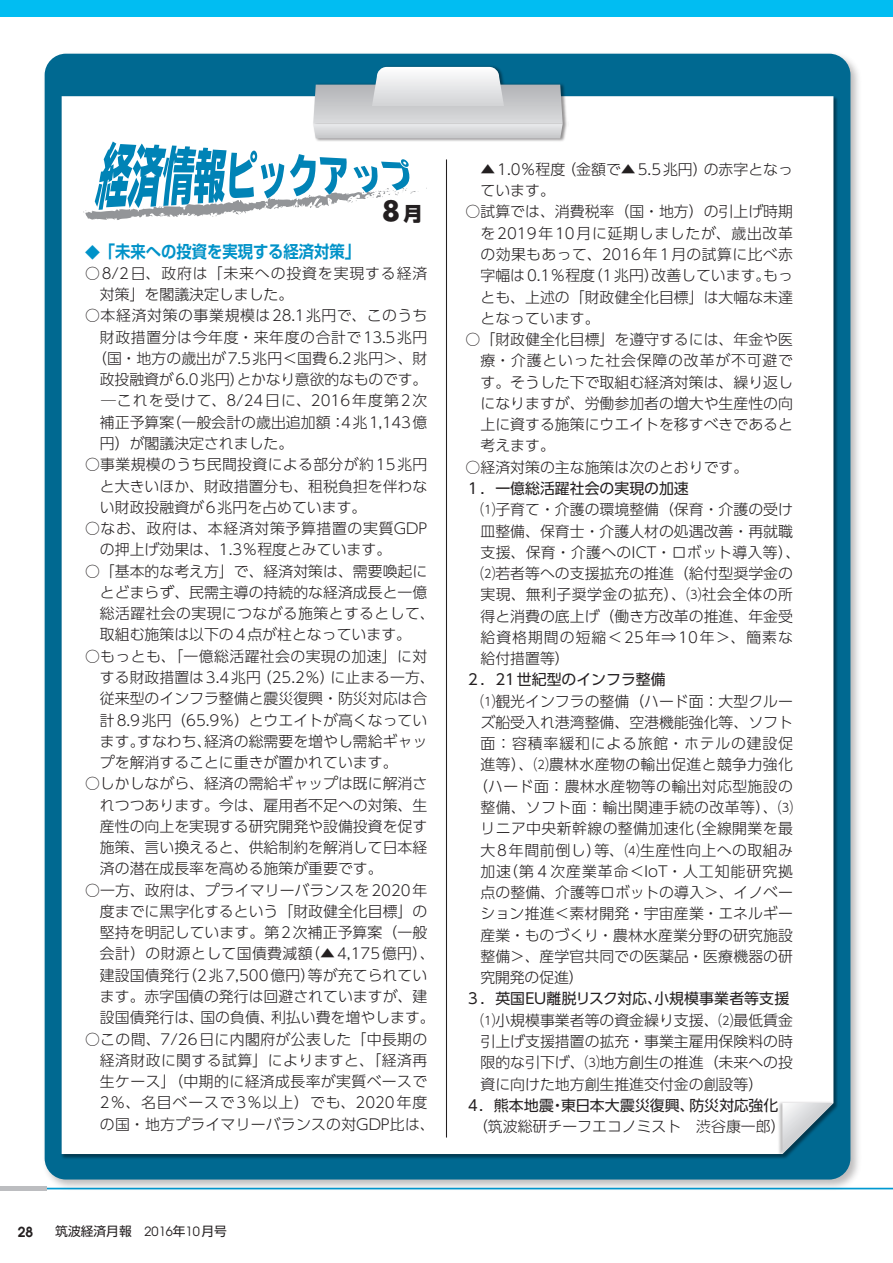
<style>
.page{position:relative;width:893px;height:1263px;background:#fff}
.page>*{position:absolute;margin:0;border:0;box-sizing:border-box;transform-origin:0 0}
.t1{font:700 27px "Futura";color:#231f20}
.t2{font:700 16.95px "Shin Go Pr 6 De";color:#0092c8;scale:.9 1}
.t3{font:300 14.85px/21.3px "UD Shin Go Pro";color:#231f20}
.t4{font:300 14.85px/21.3px "UD Shin Go Pro";letter-spacing:.025em;color:#231f20}
.t5{font:14.85px "UD Shin Go Pro";color:#231f20}
.t6{font:300 14.85px "UD Shin Go Pro";letter-spacing:.04em;color:#231f20}
.t7{font:300 14.85px/21.3px "UD Shin Go Pro";letter-spacing:.06em;color:#231f20}
.t8{font:300 14.85px "UD Shin Go Pro";letter-spacing:.07em;color:#231f20}
.t9{font:300 14.85px "UD Shin Go Pro";letter-spacing:.065em;color:#231f20}
.t10{font:300 14.85px "UD Shin Go Pro";letter-spacing:.035em;color:#231f20}
.t11{font:300 14.85px "UD Shin Go Pro";letter-spacing:.055em;color:#231f20}
.t12{font:700 13.8px "Avian";color:#231f20}
.t13{font:12.75px "UD Shin Go Pro";color:#231f20}
.s1{font-family:"Shin Go Pr 6";font-weight:800;font-size:19.5px}
.s2{font-family:"Ryumin Pr 6";font-weight:400;font-size:14.85px}
.s3{font-family:"Avian"}
</style>
<div class="page">
<hr style="left:0;top:1188px;width:893px;height:1px;background:#0099d1">
<div style="left:0;top:1186px;width:47px;height:5px;background:#bcbdc0"></div>
<div style="left:0;top:0;width:893px;height:17px;background:#01bdf2"></div>
<img style="left:44px;top:53px;width:820px;height:1137px">
<div style="left:45px;top:54px;width:805px;height:1125px;background:#006991;border-radius:21px"></div>
<div style="left:62px;top:96px;width:771px;height:1058px;background:#fff"></div>
<img style="left:776px;top:1099px;width:59px;height:59px">
<svg style="left:782px;top:1103px;width:51px;height:51px"></svg>
<img style="left:385px;top:66px;width:184px;height:76px">
<svg style="left:83px;top:67px;width:480px;height:154px;background:#b9d3de"></svg>
<hr style="left:446px;top:159px;width:1px;height:978px;background:#231f20">
<h1 class="t1" style="left:382px;top:192px;width:42px">8<span class="s1">月</span></h1>
<p class="t2" style="left:85px;top:238px;width:307px"><span class="s2">◆</span>「未来への投資を実現する経済対策」</p>
<p class="t7" style="left:100px;top:262px;width:329px;text-indent:-15px">○8/2日、政府は「未来への投資を実現する経済対策」を閣議決定しました。</p>
<p class="t6" style="left:85px;top:304px;width:344px">○本経済対策の事業規模は28.1兆円で、このうち</p>
<p class="t6" style="left:100px;top:325px;width:329px">財政措置分は今年度・来年度の合計で13.5兆円</p>
<p class="t3" style="left:92px;top:347px;width:337px">（国・地方の歳出が7.5兆円＜国費6.2兆円＞、財</p>
<p class="t3" style="left:100px;top:368px;width:329px">政投融資が6.0兆円）とかなり意欲的なものです。</p>
<p class="t8" style="left:85px;top:389px;width:344px">　─これを受けて、8/24日に、2016年度第2次</p>
<p class="t3" style="left:100px;top:411px;width:329px">補正予算案（一般会計の歳出追加額：4兆1,143億</p>
<p class="t3" style="left:100px;top:432px;width:195px">円）が閣議決定されました。</p>
<p class="t3" style="left:100px;top:453px;width:329px;text-align:justify;text-indent:-15px">○事業規模のうち民間投資による部分が約15兆円と大きいほか、財政措置分も、租税負担を伴わない財政投融資が6兆円を占めています。</p>
<p class="t3" style="left:100px;top:517px;width:329px;text-indent:-15px">○なお、政府は、本経済対策予算措置の実質GDPの押上げ効果は、1.3％程度とみています。</p>
<p class="t3" style="left:100px;top:560px;width:336px;text-indent:-15px">○「基本的な考え方」で、経済対策は、需要喚起にとどまらず、民需主導の持続的な経済成長と一億総活躍社会の実現につながる施策とするとして、取組む施策は以下の4点が柱となっています。</p>
<p class="t3" style="left:100px;top:645px;width:336px;text-indent:-15px">○もっとも、「一億総活躍社会の実現の加速」に対する財政措置は3.4兆円（25.2％）に止まる一方、従来型のインフラ整備と震災復興・防災対応は合計8.9兆円（65.9％）とウエイトが高くなっています。すなわち、経済の総需要を増やし需給ギャップを解消することに重きが置かれています。</p>
<p class="t3" style="left:100px;top:772px;width:329px;text-align:justify;text-indent:-15px">○しかしながら、経済の需給ギャップは既に解消されつつあります。今は、雇用者不足への対策、生産性の向上を実現する研究開発や設備投資を促す施策、言い換えると、供給制約を解消して日本経済の潜在成長率を高める施策が重要です。</p>
<p class="t3" style="left:100px;top:879px;width:336px;text-indent:-15px">○一方、政府は、プライマリーバランスを2020年度までに黒字化するという「財政健全化目標」の堅持を明記しています。第2次補正予算案（一般会計）の財源として国債費減額（▲4,175億円）、建設国債発行（2兆7,500億円）等が充てられています。赤字国債の発行は回避されていますが、建設国債発行は、国の負債、利払い費を増やします。</p>
<p class="t4" style="left:100px;top:1028px;width:336px;text-indent:-15px">○この間、7/26日に内閣府が公表した「中長期の経済財政に関する試算」によりますと、「経済再生ケース」（中期的に経済成長率が実質ベースで<br>2％、名目ベースで3％以上）でも、2020年度の国・地方プライマリーバランスの対GDP比は、</p>
<p class="t12" style="left:18px;top:1222px;width:17px">28</p>
<p class="t13" style="left:55px;top:1221px;width:173px">筑波経済月報　<span class="s3">2016</span>年<span class="s3">10</span>月号</p>
<p class="t3" style="left:480px;top:158px;width:314px">▲1.0％程度（金額で▲5.5兆円）の赤字となっています。</p>
<p class="t3" style="left:480px;top:201px;width:314px;text-align:justify;text-indent:-15px">○試算では、消費税率（国・地方）の引上げ時期を2019年10月に延期しましたが、歳出改革の効果もあって、2016年1月の試算に比べ赤字幅は0.1％程度（1兆円）改善しています。もっとも、上述の「財政健全化目標」は大幅な未達となっています。</p>
<p class="t3" style="left:480px;top:328px;width:314px;text-align:justify;text-indent:-15px">○「財政健全化目標」を遵守するには、年金や医療・介護といった社会保障の改革が不可避です。そうした下で取組む経済対策は、繰り返しになりますが、労働参加者の増大や生産性の向上に資する施策にウエイトを移すべきであると考えます。</p>
<p class="t3" style="left:466px;top:456px;width:284px">○経済対策の主な施策は次のとおりです。</p>
<p class="t5" style="left:466px;top:476px;width:225px">１．一億総活躍社会の実現の加速</p>
<p class="t3" style="left:480px;top:498px;width:321px;text-indent:-15px">　⑴子育て・介護の環境整備（保育・介護の受け皿整備、保育士・介護人材の処遇改善・再就職支援、保育・介護へのICT・ロボット導入等）、<br>⑵若者等への支援拡充の推進（給付型奨学金の実現、無利子奨学金の拡充）、⑶社会全体の所得と消費の底上げ（働き方改革の推進、年金受給資格期間の短縮＜25年⇒10年＞、簡素な給付措置等）</p>
<p class="t5" style="left:466px;top:668px;width:202px">２．21世紀型のインフラ整備</p>
<p class="t3" style="left:466px;top:690px;width:329px">　⑴観光インフラの整備（ハード面：大型クルー</p>
<p class="t3" style="left:480px;top:711px;width:314px">ズ船受入れ港湾整備、空港機能強化等、ソフト</p>
<p class="t11" style="left:480px;top:731px;width:314px">面：容積率緩和による旅館・ホテルの建設促</p>
<p class="t4" style="left:480px;top:754px;width:314px">進等）、⑵農林水産物の輸出促進と競争力強化</p>
<p class="t4" style="left:473px;top:775px;width:321px">（ハード面：農林水産物等の輸出対応型施設の</p>
<p class="t4" style="left:480px;top:796px;width:314px">整備、ソフト面：輸出関連手続の改革等）、⑶</p>
<p class="t4" style="left:480px;top:817px;width:314px">リニア中央新幹線の整備加速化（全線開業を最</p>
<p class="t10" style="left:480px;top:838px;width:314px">大8年間前倒し）等、⑷生産性向上への取組み</p>
<p class="t9" style="left:480px;top:859px;width:314px">加速（第４次産業革命＜IoT・人工知能研究拠</p>
<p class="t3" style="left:480px;top:881px;width:314px">点の整備、介護等ロボットの導入＞、イノベー</p>
<p class="t3" style="left:480px;top:902px;width:314px">ション推進＜素材開発・宇宙産業・エネルギー</p>
<p class="t3" style="left:480px;top:924px;width:314px">産業・ものづくり・農林水産業分野の研究施設</p>
<p class="t3" style="left:480px;top:945px;width:314px">整備＞、産学官共同での医薬品・医療機器の研</p>
<p class="t3" style="left:480px;top:966px;width:105px">究開発の促進）</p>
<p class="t5" style="left:466px;top:987px;width:325px">３．英国EU離脱リスク対応、小規模事業者等支援</p>
<p class="t3" style="left:480px;top:1009px;width:314px;text-align:justify;text-indent:-15px">　⑴小規模事業者等の資金繰り支援、⑵最低賃金引上げ支援措置の拡充・事業主雇用保険料の時限的な引下げ、⑶地方創生の推進（未来への投資に向けた地方創生推進交付金の創設等）</p>
<p class="t5" style="left:466px;top:1093px;width:314px">４．熊本地震・東日本大震災復興、防災対応強化</p>
<p class="t3" style="left:466px;top:1115px;width:321px">　（筑波総研チーフエコノミスト　渋谷康一郎）</p>
</div>
